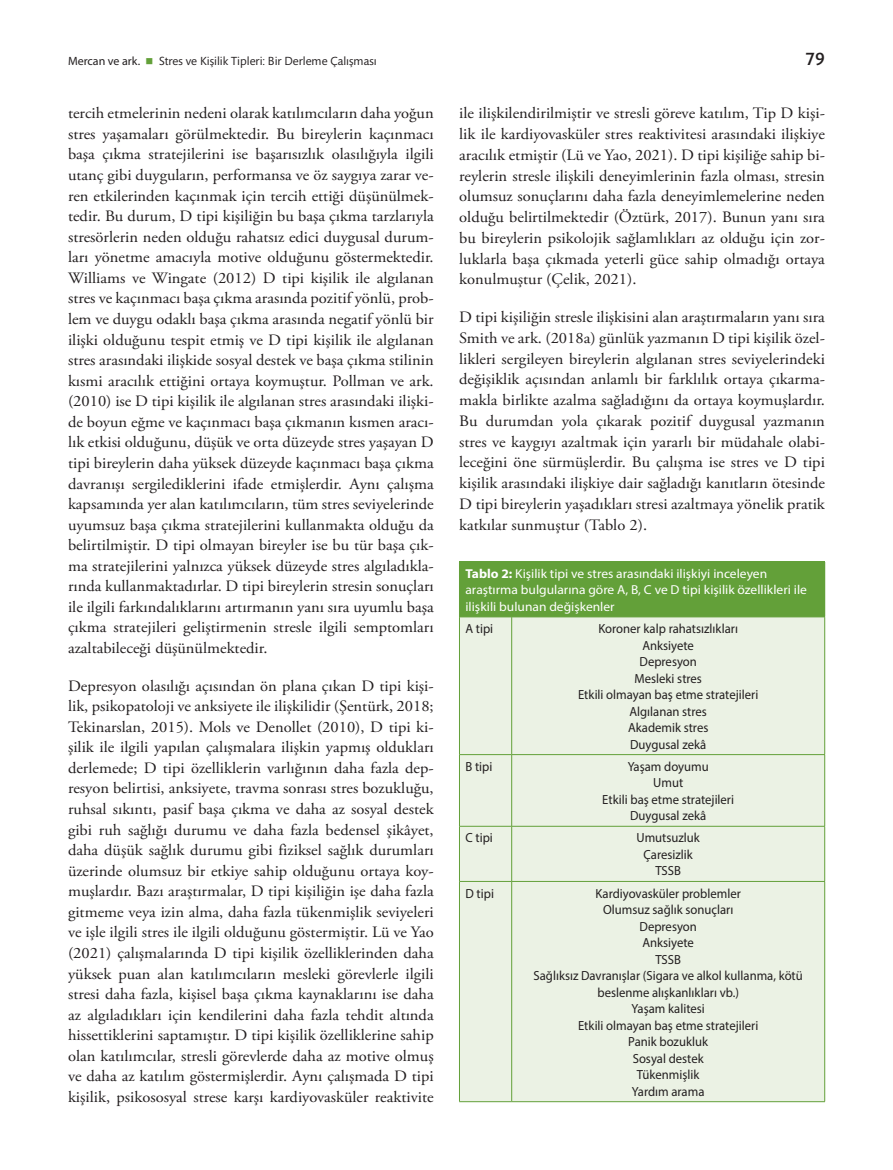
<style>
.page{position:relative;width:893px;height:1170px;background:#fff}
.page>*{position:absolute;margin:0;border:0;box-sizing:border-box;transform-origin:0 0}
.t1{font:500 18px "Mundo Sans Std";color:#231f20}
.t2{font:15.9px/20.5px "Adobe Garamond Pro";color:#231f20;text-align:justify;scale:1.04 1}
.t3{font:13.2px/16.5px "Myriad Pro";color:#231f20;text-align:center;scale:.96 1}
.t4{font:12.9px/16.5px "Myriad Pro";color:#fff;scale:1.04 1}
.t5{font:12px "Mundo Sans Std";color:#231f20}
.s1{font-family:"Myriad Pro"}
.s2{color:#63a039}
.s3{font-weight:700}
</style>
<div class="page">
<div style="left:459px;top:561px;width:366px;height:56px;background:#63a039"></div>
<div style="left:460px;top:617px;width:364px;height:484px;background:#ebf2e4"></div>
<hr style="left:511px;top:617px;width:1px;height:137px;background:#63a039">
<hr style="left:459px;top:754px;width:53px;height:1px;background:#63a039">
<hr style="left:512px;top:754px;width:313px;height:1px;background:#63a039">
<hr style="left:511px;top:754px;width:1px;height:72px;background:#63a039">
<hr style="left:459px;top:826px;width:53px;height:1px;background:#63a039">
<hr style="left:512px;top:826px;width:313px;height:1px;background:#63a039">
<hr style="left:511px;top:826px;width:1px;height:55px;background:#63a039">
<hr style="left:459px;top:881px;width:53px;height:1px;background:#63a039">
<hr style="left:512px;top:881px;width:313px;height:1px;background:#63a039">
<hr style="left:511px;top:881px;width:1px;height:220px;background:#63a039">
<hr style="left:459px;top:617px;width:1px;height:137px;background:#63a039">
<hr style="left:824px;top:617px;width:1px;height:137px;background:#63a039">
<hr style="left:459px;top:754px;width:1px;height:72px;background:#63a039">
<hr style="left:824px;top:754px;width:1px;height:72px;background:#63a039">
<hr style="left:459px;top:826px;width:1px;height:55px;background:#63a039">
<hr style="left:824px;top:826px;width:1px;height:55px;background:#63a039">
<hr style="left:459px;top:881px;width:1px;height:220px;background:#63a039">
<hr style="left:824px;top:881px;width:1px;height:220px;background:#63a039">
<hr style="left:459px;top:1101px;width:53px;height:1px;background:#63a039">
<hr style="left:512px;top:1101px;width:313px;height:1px;background:#63a039">
<p class="t5" style="left:68px;top:54px;width:310px"><span class="s1">Mercan ve ark.</span> <span class="s2">■</span> Stres ve Kişilik Tipleri: Bir Derleme Çalışması</p>
<p class="t1" style="left:806px;top:49px;width:21px">79</p>
<p class="t2" style="left:68px;top:104px;width:353px">tercih etmelerinin nedeni olarak katılımcıların daha yoğun stres yaşamaları görülmektedir. Bu bireylerin kaçınmacı başa çıkma stratejilerini ise başarısızlık olasılığıyla ilgili utanç gibi duyguların, performansa ve öz saygıya zarar ve&shy;ren etkilerinden kaçınmak için tercih ettiği düşünülmek&shy;tedir. Bu durum, D tipi kişiliğin bu başa çıkma tarzlarıyla stresörlerin neden olduğu rahatsız edici duygusal durum&shy;ları yönetme amacıyla motive olduğunu göstermektedir.<br>Williams ve Wingate (2012) D tipi kişilik ile algılanan stres ve kaçınmacı başa çıkma arasında pozitif yönlü, prob&shy;lem ve duygu odaklı başa çıkma arasında negatif yönlü bir ilişki olduğunu tespit etmiş ve D tipi kişilik ile algılanan stres arasındaki ilişkide sosyal destek ve başa çıkma stilinin kısmi aracılık ettiğini ortaya koymuştur. Pollman ve ark. (2010) ise D tipi kişilik ile algılanan stres arasındaki ilişki&shy;de boyun eğme ve kaçınmacı başa çıkmanın kısmen aracı&shy;lık etkisi olduğunu, düşük ve orta düzeyde stres yaşayan D tipi bireylerin daha yüksek düzeyde kaçınmacı başa çıkma davranışı sergilediklerini ifade etmişlerdir. Aynı çalışma kapsamında yer alan katılımcıların, tüm stres seviyelerinde uyumsuz başa çıkma stratejilerini kullanmakta olduğu da belirtilmiştir. D tipi olmayan bireyler ise bu tür başa çık&shy;ma stratejilerini yalnızca yüksek düzeyde stres algıladıkla&shy;rında kullanmaktadırlar. D tipi bireylerin stresin sonuçları ile ilgili farkındalıklarını artırmanın yanı sıra uyumlu başa çıkma stratejileri geliştirmenin stresle ilgili semptomları azaltabileceği düşünülmektedir.</p>
<p class="t2" style="left:68px;top:675px;width:353px">Depresyon olasılığı açısından ön plana çıkan D tipi kişi&shy;lik, psikopatoloji ve anksiyete ile ilişkilidir (Şentürk, 2018; Tekinarslan, 2015). Mols ve Denollet (2010), D tipi ki&shy;şilik ile ilgili yapılan çalışmalara ilişkin yapmış oldukları derlemede; D tipi özelliklerin varlığının daha fazla dep&shy;resyon belirtisi, anksiyete, travma sonrası stres bozukluğu, ruhsal sıkıntı, pasif başa çıkma ve daha az sosyal destek gibi ruh sağlığı durumu ve daha fazla bedensel şikâyet, daha düşük sağlık durumu gibi fiziksel sağlık durumları üzerinde olumsuz bir etkiye sahip olduğunu ortaya koy&shy;muşlardır. Bazı araştırmalar, D tipi kişiliğin işe daha fazla gitmeme veya izin alma, daha fazla tükenmişlik seviyeleri ve işle ilgili stres ile ilgili olduğunu göstermiştir. Lü ve Yao (2021) çalışmalarında D tipi kişilik özelliklerinden daha yüksek puan alan katılımcıların mesleki görevlerle ilgili stresi daha fazla, kişisel başa çıkma kaynaklarını ise daha az algıladıkları için kendilerini daha fazla tehdit altında hissettiklerini saptamıştır. D tipi kişilik özelliklerine sahip olan katılımcılar, stresli görevlerde daha az motive olmuş ve daha az katılım göstermişlerdir. Aynı çalışmada D tipi kişilik, psikososyal strese karşı kardiyovasküler reaktivite</p>
<p class="t2" style="left:459px;top:104px;width:353px">ile ilişkilendirilmiştir ve stresli göreve katılım, Tip D kişi&shy;lik ile kardiyovasküler stres reaktivitesi arasındaki ilişkiye aracılık etmiştir (Lü ve Yao, 2021). D tipi kişiliğe sahip bi&shy;reylerin stresle ilişkili deneyimlerinin fazla olması, stresin olumsuz sonuçlarını daha fazla deneyimlemelerine neden olduğu belirtilmektedir (Öztürk, 2017). Bunun yanı sıra bu bireylerin psikolojik sağlamlıkları az olduğu için zor&shy;luklarla başa çıkmada yeterli güce sahip olmadığı ortaya konulmuştur (Çelik, 2021).</p>
<p class="t2" style="left:459px;top:307px;width:353px">D tipi kişiliğin stresle ilişkisini alan araştırmaların yanı sıra Smith ve ark. (2018a) günlük yazmanın D tipi kişilik özel&shy;likleri sergileyen bireylerin algılanan stres seviyelerindeki değişiklik açısından anlamlı bir farklılık ortaya çıkarma&shy;makla birlikte azalma sağladığını da ortaya koymuşlardır.<br>Bu durumdan yola çıkarak pozitif duygusal yazmanın stres ve kaygıyı azaltmak için yararlı bir müdahale olabi&shy;leceğini öne sürmüşlerdir. Bu çalışma ise stres ve D tipi kişilik arasındaki ilişkiye dair sağladığı kanıtların ötesinde D tipi bireylerin yaşadıkları stresi azaltmaya yönelik pratik katkılar sunmuştur (Tablo 2).</p>
<p class="t4" style="left:465px;top:565px;width:330px"><span class="s3">Tablo 2:</span> Kişilik tipi ve stres arasındaki ilişkiyi inceleyen araştırma bulgularına göre A, B, C ve D tipi kişilik özellikleri ile ilişkili bulunan değişkenler</p>
<p class="t3" style="left:465px;top:620px;width:30px">A tipi</p>
<p class="t3" style="left:578px;top:620px;width:189px">Koroner kalp rahatsızlıkları<br>Anksiyete<br>Depresyon<br>Mesleki stres<br>Etkili olmayan baş etme stratejileri<br>Algılanan stres<br>Akademik stres<br>Duygusal zekâ</p>
<p class="t3" style="left:465px;top:757px;width:30px">B tipi</p>
<p class="t3" style="left:602px;top:757px;width:139px">Yaşam doyumu<br>Umut<br>Etkili baş etme stratejileri<br>Duygusal zekâ</p>
<p class="t3" style="left:465px;top:829px;width:30px">C tipi</p>
<p class="t3" style="left:636px;top:829px;width:68px">Umutsuzluk<br>Çaresizlik<br>TSSB</p>
<p class="t3" style="left:465px;top:884px;width:31px">D tipi</p>
<p class="t3" style="left:534px;top:884px;width:282px">Kardiyovasküler problemler<br>Olumsuz sağlık sonuçları<br>Depresyon<br>Anksiyete<br>TSSB<br>Sağlıksız Davranışlar (Sigara ve alkol kullanma, kötü beslenme alışkanlıkları vb.)<br>Yaşam kalitesi<br>Etkili olmayan baş etme stratejileri<br>Panik bozukluk<br>Sosyal destek<br>Tükenmişlik<br>Yardım arama</p>
</div>
